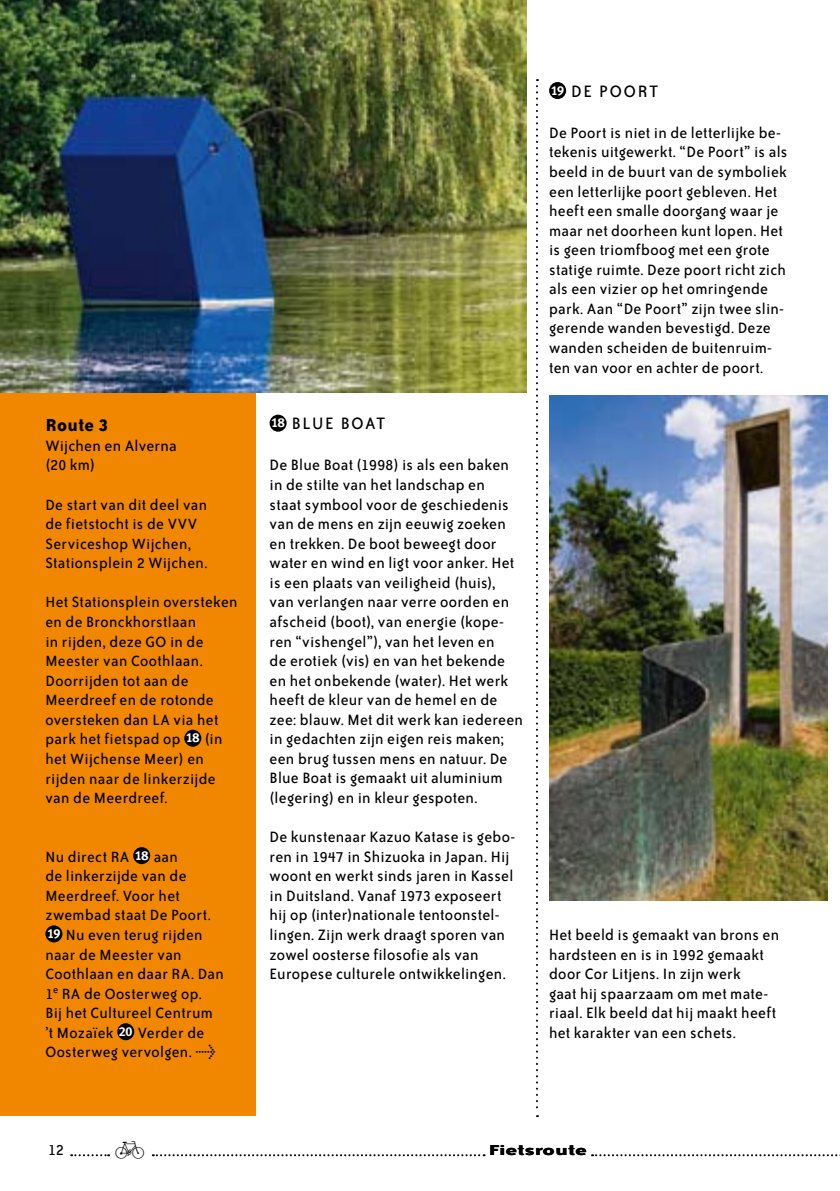
<style>
.page{position:relative;width:840px;height:1191px;background:#fff}
.page>*{position:absolute;margin:0;border:0;box-sizing:border-box;transform-origin:0 0}
.t1{font:37.2px "Zeal";color:#000}
.t2{font:700 20px "Bailey Sans ITC";letter-spacing:.02em;color:#000}
.t3{font:19px "Bailey Sans ITC";letter-spacing:.095em;color:#000}
.t4{font:17.2px/19.6px "Bailey Sans ITC";letter-spacing:.015em;color:#000}
.t5{font:17px/19.6px "Bailey Sans ITC";letter-spacing:.02em;color:#000}
.t6{font:700 16.4px "Bailey Sans ITC";color:#000;scale:1.5 1}
.s1{font-family:"Meta Plus Bold Caps";font-size:13px;color:#fff}
.s2{font-family:"Meta Plus"}
</style>
<div class="page">
<svg style="left:71px;top:1154px;width:38px;height:2px"></svg>
<svg style="left:153px;top:1154px;width:331px;height:2px"></svg>
<svg style="left:591px;top:1154px;width:249px;height:2px"></svg>
<svg style="left:536px;top:79px;width:1px;height:1038px"></svg>
<div style="left:0;top:392px;width:255px;height:724px;background:#f18700"></div>
<div style="left:184px;top:729px;width:17px;height:17px;background:#000;border-radius:50%"></div>
<div style="left:133px;top:847px;width:17px;height:17px;background:#000;border-radius:50%"></div>
<div style="left:45px;top:925px;width:17px;height:17px;background:#000;border-radius:50%"></div>
<div style="left:117px;top:1023px;width:17px;height:17px;background:#000;border-radius:50%"></div>
<div style="left:549px;top:82px;width:17px;height:17px;background:#000;border-radius:50%"></div>
<div style="left:269px;top:415px;width:17px;height:17px;background:#000;border-radius:50%"></div>
<img style="left:0;top:0;width:526px;height:392px">
<img style="left:549px;top:395px;width:277px;height:505px">
<p class="t2" style="left:45px;top:414px;width:65px">Route 3</p>
<p class="t4" style="left:45px;top:436px;width:133px">Wijchen en Alverna (20 km)</p>
<p class="t5" style="left:45px;top:495px;width:163px">De start van dit deel van de fietstocht is de VVV<br>Serviceshop Wijchen,<br>Stationsplein 2 Wijchen.</p>
<p class="t5" style="left:45px;top:593px;width:194px">Het Stationsplein oversteken en de Bronckhorstlaan<br>in rijden, deze GO in de<br>Meester van Coothlaan.<br>Doorrijden tot aan de<br>Meerdreef en de rotonde oversteken dan LA via het park het fietspad op <span class="s1">18</span> (in het Wijchense Meer) en rijden naar de linkerzijde van de Meerdreef.</p>
<p class="t5" style="left:45px;top:847px;width:180px">Nu direct RA <span class="s1">18</span> aan<br>de linkerzijde van de<br>Meerdreef. Voor het zwembad staat De Poort.<br><span class="s1">19</span> Nu even terug rijden naar de Meester van<br>Coothlaan en daar RA. Dan<br>1<sup>e</sup> RA de Oosterweg op.<br>Bij het Cultureel Centrum ’t Mozaïek <span class="s1">20</span> Verder de<br>Oosterweg vervolgen. <span class="s2">&gt;</span></p>
<p class="t3" style="left:271px;top:413px;width:116px"><span class="s1">18</span> BLUE BOAT</p>
<p class="t4" style="left:269px;top:456px;width:255px">De Blue Boat (1998) is als een baken in de stilte van het landschap en<br>staat symbool voor de geschiedenis van de mens en zijn eeuwig zoeken en trekken. De boot beweegt door water en wind en ligt voor anker. Het is een plaats van veiligheid (huis), van verlangen naar verre oorden en afscheid (boot), van energie (kope&shy;ren “vishengel”), van het leven en<br>de erotiek (vis) en van het bekende en het onbekende (water). Het werk heeft de kleur van de hemel en de zee: blauw. Met dit werk kan iedereen in gedachten zijn eigen reis maken; een brug tussen mens en natuur. De Blue Boat is gemaakt uit aluminium (legering) en in kleur gespoten.</p>
<p class="t4" style="left:269px;top:827px;width:247px">De kunstenaar Kazuo Katase is gebo&shy;ren in 1947 in Shizuoka in Japan. Hij woont en werkt sinds jaren in Kassel in Duitsland. Vanaf 1973 exposeert hij op (inter)nationale tentoonstel&shy;lingen. Zijn werk draagt sporen van zowel oosterse filosofie als van Europese culturele ontwikkelingen.</p>
<p class="t3" style="left:550px;top:81px;width:109px"><span class="s1">19</span> DE POORT</p>
<p class="t4" style="left:549px;top:123px;width:240px">De Poort is niet in de letterlijke be&shy;tekenis uitgewerkt. “De Poort” is als beeld in de buurt van de symboliek een letterlijke poort gebleven. Het heeft een smalle doorgang waar je maar net doorheen kunt lopen. Het is geen triomfboog met een grote statige ruimte. Deze poort richt zich als een vizier op het omringende park. Aan “De Poort” zijn twee slin&shy;gerende wanden bevestigd. Deze wanden scheiden de buitenruim&shy;ten van voor en achter de poort.</p>
<p class="t4" style="left:549px;top:925px;width:231px">Het beeld is gemaakt van brons en hardsteen en is in 1992 gemaakt door Cor Litjens. In zijn werk<br>gaat hij spaarzaam om met mate&shy;riaal. Elk beeld dat hij maakt heeft het karakter van een schets.</p>
<h1 class="t1" style="left:111px;top:1131px;width:39px">∆</h1>
<p class="t4" style="left:48px;top:1140px;width:17px">12</p>
<p class="t6" style="left:488px;top:1141px;width:67px">Fietsroute</p>
</div>
